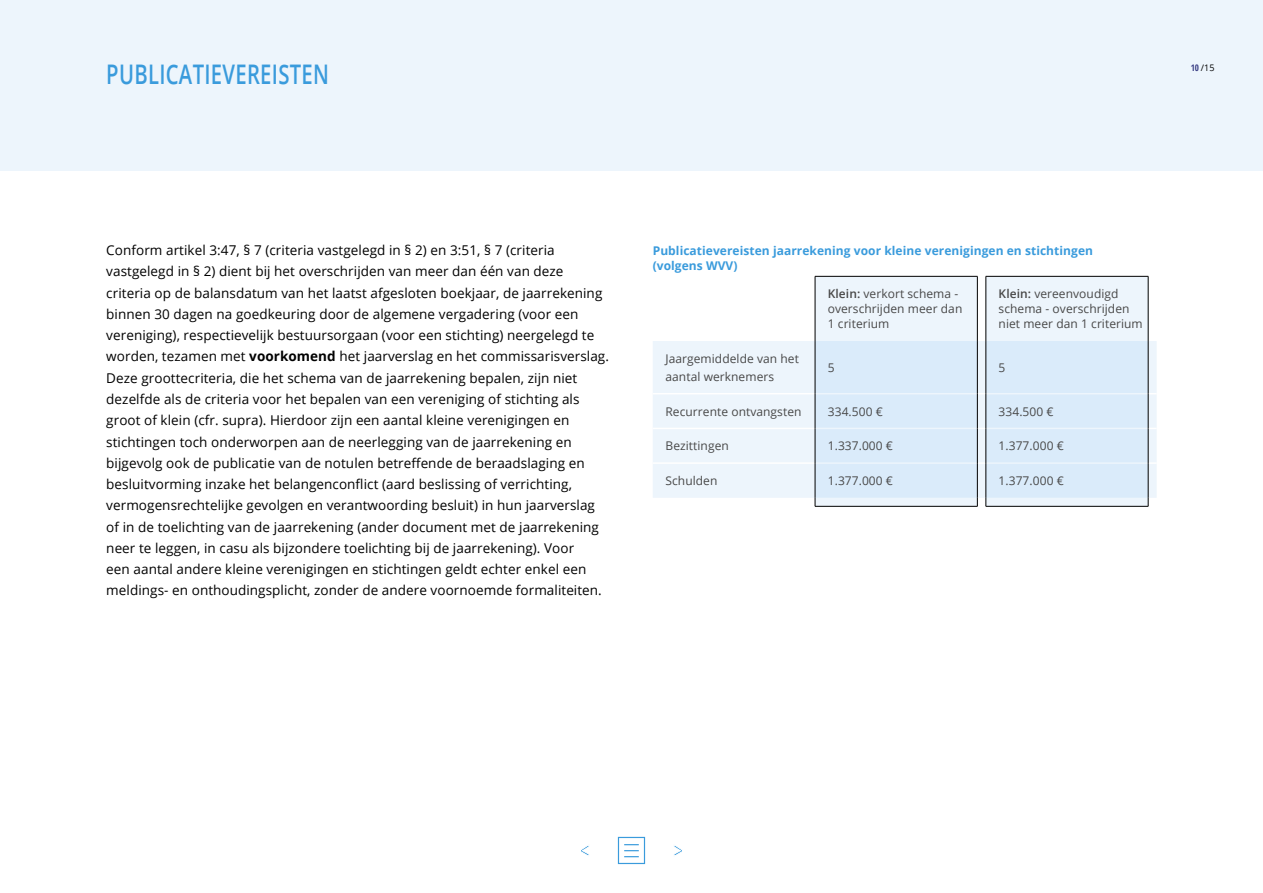
<style>
.page{position:relative;width:1263px;height:893px;background:#fff}
.page>*{position:absolute;margin:0;border:0;box-sizing:border-box;transform-origin:0 0}
.t1{font:600 27px "Open Sans";letter-spacing:.015em;color:#3a9bdc;scale:.75 1}
.t2{font:13.5px/21.3px "Open Sans";letter-spacing:.005em;color:#000}
.t3{font:12px/15px "Open Sans";letter-spacing:.005em;color:#484848}
.t4{font:700 12px/15px "Open Sans";letter-spacing:.005em;color:#3a9bdc}
.t5{font:9px "Open Sans";color:#000}
.s1{font-family:"Open Sans Condensed";font-weight:700;color:#3a3e84}
.s2{font-weight:700}
.s3{font-weight:600}
</style>
<div class="page">
<div style="left:0;top:0;width:1263px;height:170px;background:#edf5fc"></div>
<svg style="left:617px;top:836px;width:29px;height:29px"></svg>
<svg style="left:581px;top:845px;width:8px;height:11px"></svg>
<svg style="left:674px;top:845px;width:8px;height:11px"></svg>
<svg style="left:653px;top:276px;width:504px;height:230px;fill:#edf5fc"></svg>
<div style="left:816px;top:341px;width:332px;height:157px;background:#daebfa"></div>
<hr style="left:653px;top:393px;width:162px;height:1px;background:#fff">
<hr style="left:653px;top:428px;width:162px;height:1px;background:#fff">
<hr style="left:653px;top:462px;width:162px;height:2px;background:#fff">
<hr style="left:815px;top:393px;width:162px;height:1px;background:#edf5fc">
<hr style="left:815px;top:428px;width:162px;height:1px;background:#edf5fc">
<hr style="left:815px;top:462px;width:162px;height:2px;background:#edf5fc">
<hr style="left:986px;top:393px;width:162px;height:1px;background:#edf5fc">
<hr style="left:986px;top:428px;width:162px;height:1px;background:#edf5fc">
<hr style="left:986px;top:462px;width:162px;height:2px;background:#edf5fc">
<svg style="left:978px;top:462px;width:7px;height:2px"></svg>
<svg style="left:1149px;top:462px;width:8px;height:2px"></svg>
<hr style="left:815px;top:276px;width:162px;height:1px;background:#000">
<hr style="left:815px;top:276px;width:1px;height:65px;background:#000">
<hr style="left:977px;top:276px;width:1px;height:65px;background:#000">
<hr style="left:815px;top:341px;width:1px;height:53px;background:#000">
<hr style="left:977px;top:341px;width:1px;height:53px;background:#000">
<hr style="left:815px;top:394px;width:1px;height:34px;background:#000">
<hr style="left:977px;top:394px;width:1px;height:34px;background:#000">
<hr style="left:815px;top:428px;width:1px;height:35px;background:#000">
<hr style="left:977px;top:428px;width:1px;height:35px;background:#000">
<hr style="left:815px;top:463px;width:1px;height:35px;background:#000">
<hr style="left:977px;top:463px;width:1px;height:35px;background:#000">
<hr style="left:815px;top:506px;width:162px;height:1px;background:#000">
<hr style="left:986px;top:276px;width:162px;height:1px;background:#000">
<hr style="left:985px;top:276px;width:1px;height:65px;background:#000">
<hr style="left:1148px;top:276px;width:1px;height:65px;background:#000">
<hr style="left:985px;top:341px;width:1px;height:53px;background:#000">
<hr style="left:1148px;top:341px;width:1px;height:53px;background:#000">
<hr style="left:985px;top:394px;width:1px;height:34px;background:#000">
<hr style="left:1148px;top:394px;width:1px;height:34px;background:#000">
<hr style="left:985px;top:428px;width:1px;height:35px;background:#000">
<hr style="left:1148px;top:428px;width:1px;height:35px;background:#000">
<hr style="left:985px;top:463px;width:1px;height:35px;background:#000">
<hr style="left:1148px;top:463px;width:1px;height:35px;background:#000">
<hr style="left:986px;top:506px;width:162px;height:1px;background:#000">
<h1 class="t1" style="left:106px;top:56px;width:298px">PUBLICATIEVEREISTEN</h1>
<p class="t5" style="left:1191px;top:61px;width:25px"><span class="s1">10</span> /15</p>
<p class="t2" style="left:106px;top:239px;width:504px">Conform artikel 3:47, § 7 (criteria vastgelegd in § 2) en 3:51, § 7 (criteria vastgelegd in § 2) dient bij het overschrijden van meer dan één van deze criteria op de balansdatum van het laatst afgesloten boekjaar, de jaarrekening binnen 30 dagen na goedkeuring door de algemene vergadering (voor een vereniging), respectievelijk bestuursorgaan (voor een stichting) neergelegd te worden, tezamen met <span class="s2">voorkomend</span> het jaarverslag en het commissarisverslag.<br>Deze groottecriteria, die het schema van de jaarrekening bepalen, zijn niet dezelfde als de criteria voor het bepalen van een vereniging of stichting als groot of klein (cfr. supra). Hierdoor zijn een aantal kleine verenigingen en stichtingen toch onderworpen aan de neerlegging van de jaarrekening en bijgevolg ook de publicatie van de notulen betreffende de beraadslaging en besluitvorming inzake het belangenconflict (aard beslissing of verrichting, vermogensrechtelijke gevolgen en verantwoording besluit) in hun jaarverslag of in de toelichting van de jaarrekening (ander document met de jaarrekening neer te leggen, in casu als bijzondere toelichting bij de jaarrekening). Voor<br>een aantal andere kleine verenigingen en stichtingen geldt echter enkel een meldings- en onthoudingsplicht, zonder de andere voornoemde formaliteiten.</p>
<p class="t4" style="left:653px;top:243px;width:442px">Publicatievereisten jaarrekening voor kleine verenigingen en stichtingen (volgens WVV)</p>
<p class="t3" style="left:828px;top:286px;width:136px"><span class="s3">Klein:</span> verkort schema - overschrijden meer dan<br>1 criterium</p>
<p class="t3" style="left:999px;top:286px;width:146px"><span class="s3">Klein:</span> vereenvoudigd schema - overschrijden niet meer dan 1 criterium</p>
<p class="t3" style="left:665px;top:349px;width:135px;line-height:18px">Jaargemiddelde van het aantal werknemers</p>
<p class="t3" style="left:828px;top:360px;width:8px">5</p>
<p class="t3" style="left:999px;top:360px;width:8px">5</p>
<p class="t3" style="left:665px;top:403px;width:138px">Recurrente ontvangsten</p>
<p class="t3" style="left:828px;top:403px;width:57px">334.500 €</p>
<p class="t3" style="left:999px;top:403px;width:57px">334.500 €</p>
<p class="t3" style="left:665px;top:438px;width:65px">Bezittingen</p>
<p class="t3" style="left:828px;top:438px;width:67px">1.337.000 €</p>
<p class="t3" style="left:999px;top:438px;width:67px">1.377.000 €</p>
<p class="t3" style="left:665px;top:473px;width:53px">Schulden</p>
<p class="t3" style="left:828px;top:473px;width:67px">1.377.000 €</p>
<p class="t3" style="left:999px;top:473px;width:67px">1.377.000 €</p>
</div>
